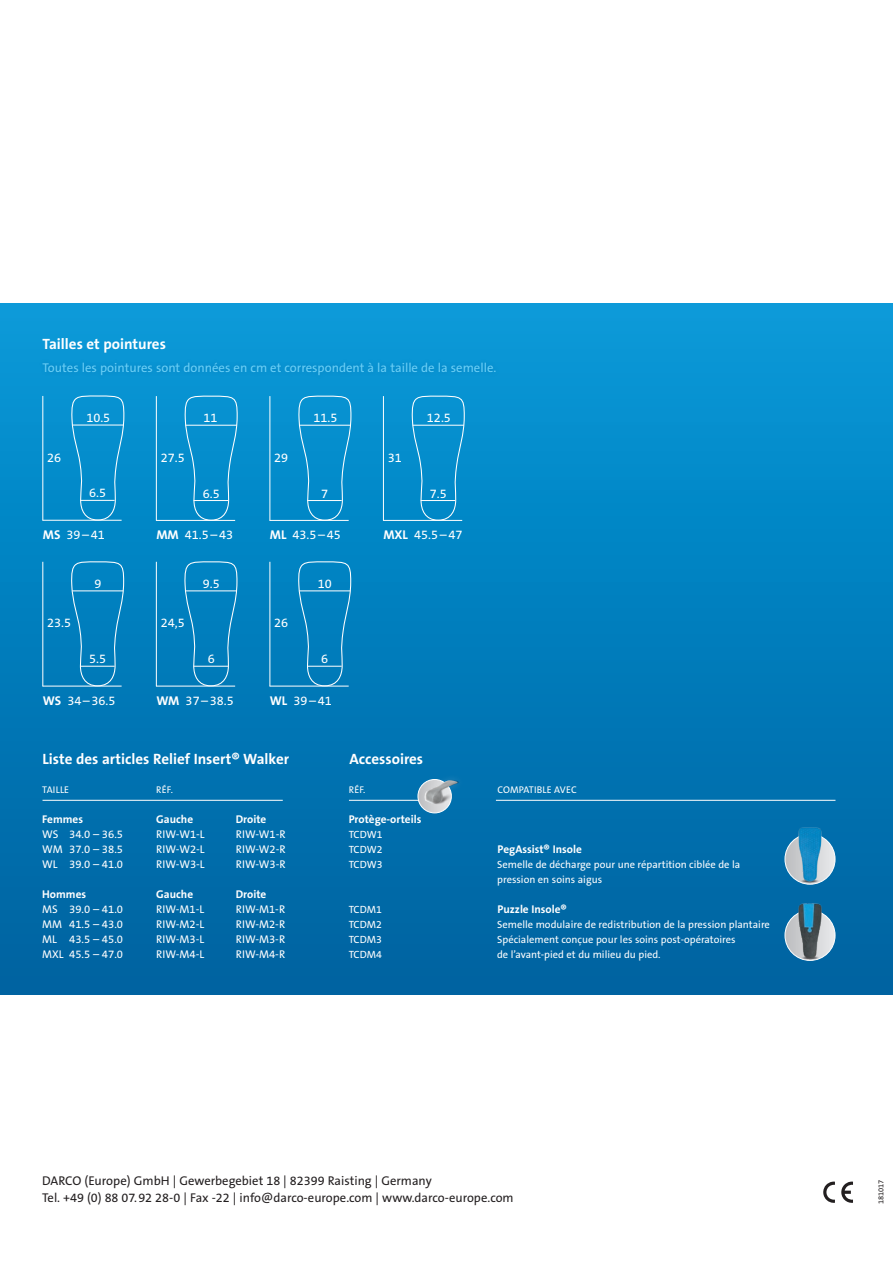
<style>
.page{position:relative;width:893px;height:1263px;background:#fff}
.page>*{position:absolute;margin:0;border:0;box-sizing:border-box;transform-origin:0 0}
.t1{font:700 15px "The Sans B Plus W7";color:#fff}
.t2{font:12.75px/16.8px "The Sans B Plus W5 Plain";color:#231f20}
.t3{font:12.75px "The Sans B Plus W5 Plain";color:#fff}
.t4{font:12.75px "The Sans B Plus W5 Plain";color:#6bcff6}
.t5{font:11.25px "The Sans B Plus W5 Plain";color:#fff}
.t6{font:700 11.25px "The Sans B Plus W7";color:#fff}
.t7{font:10.5px/15px "The Sans B Plus W5 Plain";color:#fff;text-align:justify}
.t8{font:9.75px "The Sans B Plus W5 Plain";letter-spacing:.015em;color:#fff}
.t9{font:7.5px "The Sans B Plus W5 Plain";color:#231f20}
.s1{font-family:"The Sans B Plus W7";font-weight:700}
</style>
<div class="page">
<div style="left:0;top:303px;width:893px;height:691px;background:linear-gradient(to bottom,#079ad9,#00619f)"></div>
<div style="left:39px;top:359px;width:461px;height:21px;background:#0892d1"></div>
<hr style="left:270px;top:396px;width:1px;height:125px;background:#fff">
<svg style="left:297px;top:394px;width:54px;height:127px;background:#1092ce"></svg>
<hr style="left:383px;top:396px;width:1px;height:125px;background:#fff">
<svg style="left:410px;top:394px;width:54px;height:127px;background:#1092ce"></svg>
<hr style="left:156px;top:396px;width:1px;height:125px;background:#fff">
<svg style="left:183px;top:394px;width:54px;height:127px;background:#1092ce"></svg>
<hr style="left:43px;top:396px;width:1px;height:124px;background:#fff">
<svg style="left:70px;top:394px;width:54px;height:127px;background:#1192ce"></svg>
<hr style="left:307px;top:500px;width:35px;height:1px;background:#fff">
<hr style="left:270px;top:520px;width:79px;height:1px;background:#fff">
<hr style="left:299px;top:425px;width:52px;height:1px;background:#fff">
<hr style="left:421px;top:500px;width:34px;height:1px;background:#fff">
<hr style="left:383px;top:520px;width:79px;height:1px;background:#fff">
<hr style="left:413px;top:425px;width:51px;height:1px;background:#fff">
<hr style="left:194px;top:500px;width:34px;height:1px;background:#fff">
<hr style="left:156px;top:520px;width:79px;height:1px;background:#fff">
<hr style="left:186px;top:425px;width:51px;height:1px;background:#fff">
<hr style="left:80px;top:500px;width:35px;height:1px;background:#fff">
<hr style="left:43px;top:520px;width:79px;height:1px;background:#fff">
<hr style="left:72px;top:425px;width:51px;height:1px;background:#fff">
<hr style="left:270px;top:562px;width:1px;height:124px;background:#fff">
<svg style="left:297px;top:560px;width:54px;height:127px;background:#0e85c0"></svg>
<hr style="left:156px;top:562px;width:1px;height:124px;background:#fff">
<svg style="left:183px;top:560px;width:54px;height:127px;background:#0e85c0"></svg>
<hr style="left:43px;top:562px;width:1px;height:124px;background:#fff">
<svg style="left:70px;top:560px;width:54px;height:127px;background:#0e85c0"></svg>
<hr style="left:307px;top:666px;width:35px;height:1px;background:#fff">
<hr style="left:270px;top:686px;width:79px;height:1px;background:#fff">
<hr style="left:299px;top:591px;width:51px;height:1px;background:#fff">
<hr style="left:194px;top:666px;width:34px;height:1px;background:#fff">
<hr style="left:156px;top:686px;width:79px;height:1px;background:#fff">
<hr style="left:185px;top:591px;width:52px;height:1px;background:#fff">
<hr style="left:80px;top:666px;width:35px;height:1px;background:#fff">
<hr style="left:43px;top:686px;width:79px;height:1px;background:#fff">
<hr style="left:72px;top:591px;width:51px;height:1px;background:#fff">
<hr style="left:43px;top:800px;width:240px;height:1px;background:#fff">
<hr style="left:349px;top:800px;width:79px;height:1px;background:#fff">
<div style="left:417px;top:779px;width:35px;height:34px;border:1px solid #fff;border-radius:50%"></div>
<svg style="left:416px;top:772px;width:50px;height:40px"></svg>
<img style="left:424px;top:780px;width:33px;height:24px">
<hr style="left:496px;top:800px;width:339px;height:1px;background:#fff">
<svg style="left:785px;top:834px;width:50px;height:50px"></svg>
<div style="left:784px;top:834px;width:51px;height:51px;border:1px solid #fff;border-radius:50%"></div>
<img style="left:797px;top:826px;width:26px;height:58px">
<svg style="left:785px;top:910px;width:50px;height:50px"></svg>
<div style="left:784px;top:910px;width:51px;height:51px;border:1px solid #fff;border-radius:50%"></div>
<img style="left:796px;top:903px;width:28px;height:60px">
<svg style="left:823px;top:1181px;width:12px;height:22px"></svg>
<svg style="left:841px;top:1181px;width:12px;height:22px"></svg>
<h1 class="t1" style="left:43px;top:335px;width:125px">Tailles et pointures</h1>
<p class="t4" style="left:43px;top:360px;width:455px">Toutes les pointures sont données en cm et correspondent à la taille de la semelle.</p>
<p class="t3" style="left:86px;top:409px;width:25px">10.5</p>
<p class="t3" style="left:203px;top:410px;width:16px">11</p>
<p class="t3" style="left:314px;top:410px;width:25px">11.5</p>
<p class="t3" style="left:427px;top:410px;width:25px">12.5</p>
<p class="t3" style="left:47px;top:449px;width:16px">26</p>
<p class="t3" style="left:161px;top:449px;width:25px">27.5</p>
<p class="t3" style="left:274px;top:449px;width:16px">29</p>
<p class="t3" style="left:388px;top:449px;width:16px">31</p>
<p class="t3" style="left:89px;top:485px;width:18px">6.5</p>
<p class="t3" style="left:203px;top:485px;width:18px">6.5</p>
<p class="t3" style="left:321px;top:485px;width:9px">7</p>
<p class="t3" style="left:430px;top:485px;width:18px">7.5</p>
<p class="t3" style="left:43px;top:526px;width:63px"><span class="s1">MS</span> 39–41</p>
<p class="t3" style="left:156px;top:527px;width:78px"><span class="s1">MM</span> 41.5–43</p>
<p class="t3" style="left:270px;top:527px;width:72px"><span class="s1">ML</span> 43.5–45</p>
<p class="t3" style="left:383px;top:527px;width:80px"><span class="s1">MXL</span> 45.5–47</p>
<p class="t3" style="left:94px;top:575px;width:9px">9</p>
<p class="t3" style="left:203px;top:575px;width:18px">9.5</p>
<p class="t3" style="left:318px;top:575px;width:16px">10</p>
<p class="t3" style="left:47px;top:615px;width:25px">23.5</p>
<p class="t3" style="left:161px;top:615px;width:25px">24,5</p>
<p class="t3" style="left:274px;top:615px;width:16px">26</p>
<p class="t3" style="left:89px;top:651px;width:18px">5.5</p>
<p class="t3" style="left:208px;top:651px;width:9px">6</p>
<p class="t3" style="left:321px;top:651px;width:9px">6</p>
<p class="t3" style="left:43px;top:692px;width:74px"><span class="s1">WS</span> 34–36.5</p>
<p class="t3" style="left:156px;top:692px;width:79px"><span class="s1">WM</span> 37–38.5</p>
<p class="t3" style="left:270px;top:692px;width:63px"><span class="s1">WL</span> 39–41</p>
<h1 class="t1" style="left:43px;top:749px;width:248px">Liste des articles Relief Insert® Walker</h1>
<p class="t8" style="left:42px;top:783px;width:28px">TAILLE</p>
<p class="t8" style="left:156px;top:783px;width:18px">RÉF.</p>
<p class="t6" style="left:42px;top:811px;width:42px">Femmes</p>
<p class="t6" style="left:156px;top:811px;width:38px">Gauche</p>
<p class="t6" style="left:236px;top:811px;width:32px">Droite</p>
<p class="t5" style="left:42px;top:826px;width:82px">WS 34.0 – 36.5</p>
<p class="t5" style="left:156px;top:826px;width:50px">RIW-W1-L</p>
<p class="t5" style="left:236px;top:826px;width:51px">RIW-W1-R</p>
<p class="t5" style="left:42px;top:841px;width:82px">WM 37.0 – 38.5</p>
<p class="t5" style="left:156px;top:841px;width:50px">RIW-W2-L</p>
<p class="t5" style="left:236px;top:841px;width:51px">RIW-W2-R</p>
<p class="t5" style="left:42px;top:856px;width:82px">WL 39.0 – 41.0</p>
<p class="t5" style="left:156px;top:856px;width:50px">RIW-W3-L</p>
<p class="t5" style="left:236px;top:856px;width:51px">RIW-W3-R</p>
<p class="t6" style="left:42px;top:886px;width:45px">Hommes</p>
<p class="t6" style="left:156px;top:886px;width:38px">Gauche</p>
<p class="t6" style="left:236px;top:886px;width:32px">Droite</p>
<p class="t5" style="left:42px;top:901px;width:82px">MS 39.0 – 41.0</p>
<p class="t5" style="left:156px;top:901px;width:50px">RIW-M1-L</p>
<p class="t5" style="left:236px;top:901px;width:51px">RIW-M1-R</p>
<p class="t5" style="left:42px;top:916px;width:82px">MM 41.5 – 43.0</p>
<p class="t5" style="left:156px;top:916px;width:50px">RIW-M2-L</p>
<p class="t5" style="left:236px;top:916px;width:51px">RIW-M2-R</p>
<p class="t5" style="left:42px;top:931px;width:82px">ML 43.5 – 45.0</p>
<p class="t5" style="left:156px;top:931px;width:50px">RIW-M3-L</p>
<p class="t5" style="left:236px;top:931px;width:51px">RIW-M3-R</p>
<p class="t5" style="left:42px;top:946px;width:82px">MXL 45.5 – 47.0</p>
<p class="t5" style="left:156px;top:946px;width:50px">RIW-M4-L</p>
<p class="t5" style="left:236px;top:946px;width:51px">RIW-M4-R</p>
<h1 class="t1" style="left:350px;top:749px;width:75px">Accessoires</h1>
<p class="t8" style="left:349px;top:783px;width:18px">RÉF.</p>
<p class="t6" style="left:349px;top:812px;width:74px">Protège-orteils</p>
<p class="t7" style="left:349px;top:827px;width:35px">TCDW1<br>TCDW2<br>TCDW3</p>
<p class="t7" style="left:349px;top:902px;width:35px">TCDM1<br>TCDM2<br>TCDM3<br>TCDM4</p>
<p class="t8" style="left:497px;top:783px;width:81px">COMPATIBLE AVEC</p>
<p class="t6" style="left:498px;top:842px;width:86px">PegAssist® Insole</p>
<p class="t7" style="left:497px;top:857px;width:245px">Semelle de décharge pour une répartition ciblée de la pression en soins aigus</p>
<p class="t6" style="left:498px;top:902px;width:71px">Puzzle Insole®</p>
<p class="t7" style="left:497px;top:917px;width:274px;text-align:left">Semelle modulaire de redistribution de la pression plantaire<br>Spécialement conçue pour les soins post-opératoires<br>de l’avant-pied et du milieu du pied.</p>
<p class="t2" style="left:42px;top:1173px;width:473px">DARCO (Europe) GmbH | Gewerbegebiet 18 | 82399 Raisting | Germany<br>Tel. +49 (0) 88 07.92 28-0 | Fax -22 | info@darco-europe.com | www.darco-europe.com</p>
<p class="t9" style="left:876px;top:1204px;width:26px;rotate:-90deg">181017</p>
</div>
